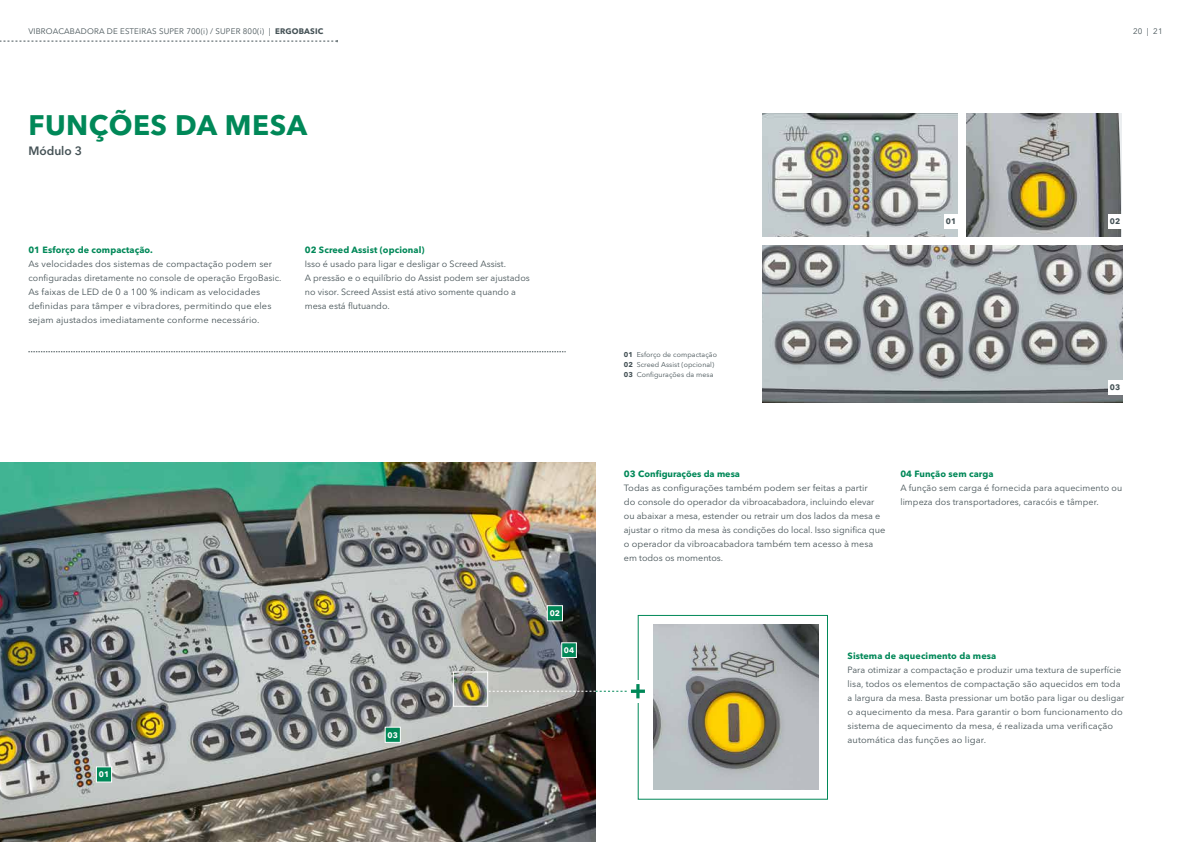
<style>
.page{position:relative;width:1191px;height:842px;background:#fff}
.page>*{position:absolute;margin:0;border:0;box-sizing:border-box;transform-origin:0 0}
.t1{font:700 28px "Avenir Next LT Pro";letter-spacing:.02em;color:#008858}
.t2{font:600 12px "Avenir Next LT Pro";color:#455256}
.t3{font:9px/14px "Avenir Next LT Pro";letter-spacing:.01em;color:#455256}
.t4{font:9px/14px "Avenir Next LT Pro";letter-spacing:.01em;color:#455256;scale:1.04 1}
.t5{font:700 9px "Avenir Next LT Pro";letter-spacing:.01em;color:#008858}
.t6{font:8px "Avenir Next LT Pro";letter-spacing:.02em;color:#455256}
.t7{font:700 8px "Avenir Next LT Pro";color:#fff}
.t8{font:700 8px "Avenir Next LT Pro";color:#455256}
.t9{font:7px/10px "Avenir Next LT Pro";letter-spacing:.01em;color:#455256}
.s1{font-weight:700}
</style>
<div class="page">
<img style="left:654px;top:625px;width:165px;height:165px">
<svg style="left:28px;top:351px;width:538px;height:1px"></svg>
<img style="left:762px;top:113px;width:195px;height:124px">
<div style="left:944px;top:214px;width:14px;height:14px;background:#fff"></div>
<img style="left:966px;top:113px;width:156px;height:124px">
<div style="left:1108px;top:214px;width:14px;height:14px;background:#fff"></div>
<img style="left:762px;top:246px;width:360px;height:157px">
<div style="left:1108px;top:380px;width:14px;height:14px;background:#fff"></div>
<img style="left:0;top:463px;width:595px;height:379px">
<div style="left:453px;top:672px;width:35px;height:35px;border:1px solid #fff"></div>
<svg style="left:489px;top:684px;width:156px;height:14px"></svg>
<svg style="left:95px;top:766px;width:18px;height:17px"></svg>
<svg style="left:384px;top:726px;width:17px;height:17px"></svg>
<svg style="left:561px;top:642px;width:16px;height:16px"></svg>
<svg style="left:546px;top:605px;width:17px;height:17px"></svg>
<svg style="left:0;top:40px;width:338px;height:2px"></svg>
<p class="t6" style="left:28px;top:27px;width:297px">VIBROACABADORA DE ESTEIRAS SUPER 700(i) / SUPER 800(i) | <span class="s1">ERGOBASIC</span></p>
<h1 class="t1" style="left:28px;top:108px;width:280px">FUNÇÕES DA MESA</h1>
<h2 class="t2" style="left:28px;top:143px;width:55px">Módulo 3</h2>
<p class="t5" style="left:28px;top:244px;width:126px">01 Esforço de compactação.</p>
<p class="t3" style="left:28px;top:257px;width:255px">As velocidades dos sistemas de compactação podem ser configuradas diretamente no console de operação ErgoBasic.<br>As faixas de LED de 0 a 100 % indicam as velocidades definidas para tâmper e vibradores, permitindo que eles sejam ajustados imediatamente conforme necessário.</p>
<p class="t5" style="left:305px;top:244px;width:121px">02 Screed Assist (opcional)</p>
<p class="t3" style="left:305px;top:257px;width:226px">Isso é usado para ligar e desligar o Screed Assist.<br>A pressão e o equilíbrio do Assist podem ser ajustados no visor. Screed Assist está ativo somente quando a mesa está flutuando.</p>
<p class="t7" style="left:99px;top:770px;width:12px">01</p>
<p class="t7" style="left:387px;top:730px;width:12px">03</p>
<p class="t7" style="left:550px;top:609px;width:12px">02</p>
<p class="t7" style="left:564px;top:645px;width:12px">04</p>
<p class="t6" style="left:1133px;top:27px;width:31px">20 | 21</p>
<p class="t8" style="left:945px;top:216px;width:12px">01</p>
<p class="t8" style="left:1110px;top:216px;width:12px">02</p>
<p class="t9" style="left:624px;top:349px;width:95px"><span class="s1">01</span> Esforço de compactação<br><span class="s1">02</span> Screed Assist (opcional)<br><span class="s1">03</span> Configurações da mesa</p>
<p class="t8" style="left:1110px;top:383px;width:12px">03</p>
<p class="t5" style="left:624px;top:468px;width:118px">03 Configurações da mesa</p>
<p class="t4" style="left:624px;top:481px;width:253px">Todas as configurações também podem ser feitas a partir<br>do console do operador da vibroacabadora, incluindo elevar ou abaixar a mesa, estender ou retrair um dos lados da mesa e ajustar o ritmo da mesa às condições do local. Isso significa que o operador da vibroacabadora também tem acesso à mesa em todos os momentos.</p>
<p class="t5" style="left:900px;top:468px;width:95px">04 Função sem carga</p>
<p class="t3" style="left:900px;top:481px;width:223px">A função sem carga é fornecida para aquecimento ou limpeza dos transportadores, caracóis e tâmper.</p>
<p class="t5" style="left:847px;top:650px;width:150px">Sistema de aquecimento da mesa</p>
<p class="t3" style="left:847px;top:663px;width:278px">Para otimizar a compactação e produzir uma textura de superfície lisa, todos os elementos de compactação são aquecidos em toda a largura da mesa. Basta pressionar um botão para ligar ou desligar o aquecimento da mesa. Para garantir o bom funcionamento do sistema de aquecimento da mesa, é realizada uma verificação automática das funções ao ligar.</p>
</div>
